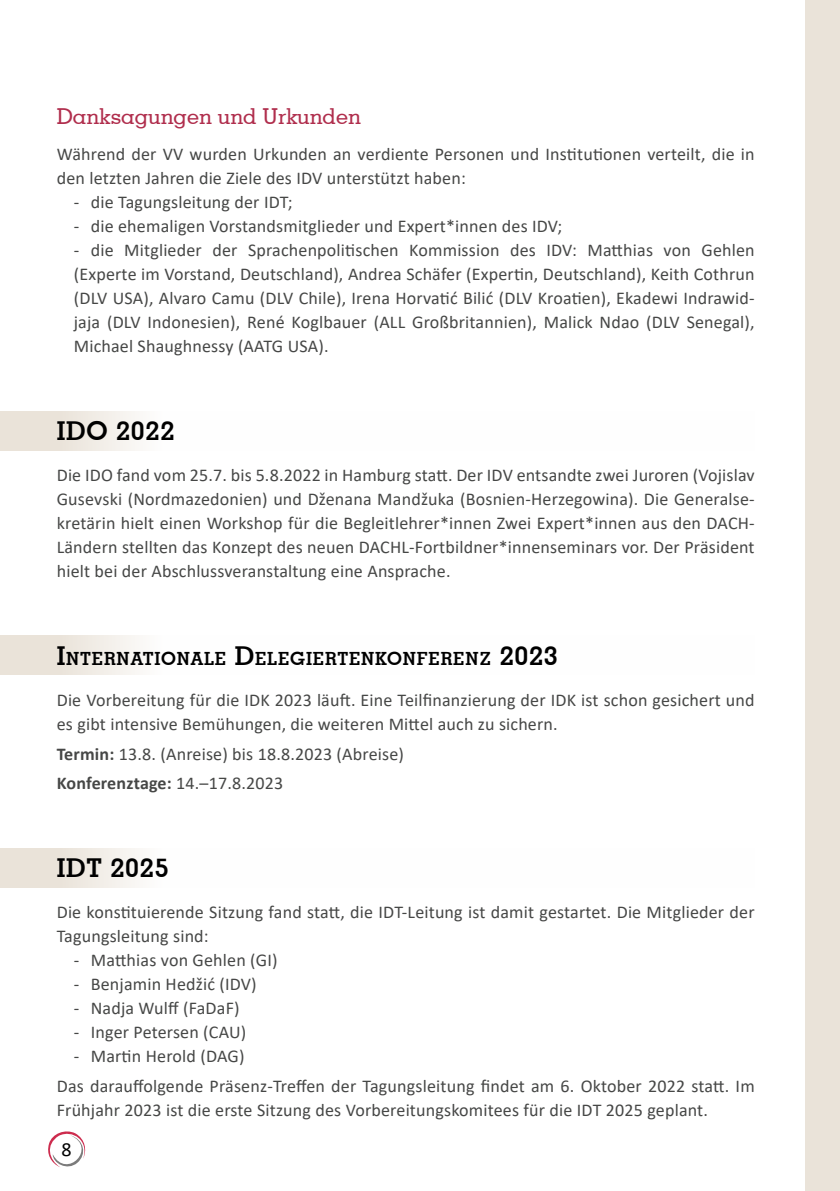
<style>
.page{position:relative;width:840px;height:1191px;background:#fff}
.page>*{position:absolute;margin:0;border:0;box-sizing:border-box;transform-origin:0 0}
.t1{font:700 26px "Geometric Slab 703 BT";letter-spacing:.03em;color:#000}
.t2{font:500 22px "Geometric Slab 703 BT";color:#b02e4d}
.t3{font:20px "Calibri";color:#000}
.t4{font:700 18.2px "Geometric Slab 703 BT";letter-spacing:.045em;color:#000}
.t5{font:18px/24px "Calibri";letter-spacing:.01em;color:#464746}
.s1{font-size:26px}
.s2{font-weight:700}
</style>
<div class="page">
<svg style="left:48px;top:1131px;width:37px;height:36px"></svg>
<div style="left:805px;top:0;width:34px;height:1191px;background:#eae3d9"></div>
<svg style="left:0;top:411px;width:137px;height:40px;background:#eee8e0"></svg>
<svg style="left:0;top:635px;width:137px;height:40px;background:#eee8e0"></svg>
<svg style="left:0;top:848px;width:137px;height:39px;background:#eee8e0"></svg>
<p class="t2" style="left:57px;top:103px;width:305px">Danksagungen und Urkunden</p>
<p class="t5" style="left:57px;top:141px;width:699px">Während der VV wurden Urkunden an verdiente Personen und Institutionen verteilt, die in den letzten Jahren die Ziele des IDV unterstützt haben:</p>
<p class="t5" style="left:74px;top:189px;width:220px">- die Tagungsleitung der IDT;</p>
<p class="t5" style="left:74px;top:213px;width:489px">- die ehemaligen Vorstandsmitglieder und Expert*innen des IDV;</p>
<p class="t5" style="left:74px;top:237px;width:682px;text-align:justify">- die Mitglieder der Sprachenpolitischen Kommission des IDV: Matthias von Gehlen (Experte im Vorstand, Deutschland), Andrea Schäfer (Expertin, Deutschland), Keith Cothrun (DLV USA), Alvaro Camu (DLV Chile), Irena Horvatić Bilić (DLV Kroatien), Ekadewi Indrawid&shy;jaja (DLV Indonesien), René Koglbauer (ALL Großbritannien), Malick Ndao (DLV Senegal), Michael Shaughnessy (AATG USA).</p>
<h1 class="t1" style="left:57px;top:415px;width:18px">IDO</h1>
<h1 class="t1" style="left:116px;top:415px;width:59px">2022</h1>
<p class="t5" style="left:57px;top:462px;width:699px;text-align:justify">Die IDO fand vom 25.7. bis 5.8.2022 in Hamburg statt. Der IDV entsandte zwei Juroren (Vojislav Gusevski (Nordmazedonien) und Dženana Mandžuka (Bosnien-Herzegowina). Die Generalse&shy;kretärin hielt einen Workshop für die Begleitlehrer*innen Zwei Expert*innen aus den DACH-Ländern stellten das Konzept des neuen DACHL-Fortbildner*innenseminars vor. Der Präsident hielt bei der Abschlussveranstaltung eine Ansprache.</p>
<p class="t4" style="left:57px;top:647px;width:502px"><span class="s1">I</span>NTERNATIONALE <span class="s1">D</span>ELEGIERTENKONFERENZ <span class="s1">2023</span></p>
<p class="t5" style="left:57px;top:687px;width:699px">Die Vorbereitung für die IDK 2023 läuft. Eine Teilfinanzierung der IDK ist schon gesichert und es gibt intensive Bemühungen, die weiteren Mittel auch zu sichern.</p>
<p class="t5" style="left:57px;top:738px;width:348px;line-height:29.6px"><span class="s2">Termin:</span> 13.8. (Anreise) bis 18.8.2023 (Abreise)<br><span class="s2">Konferenztage:</span> 14.–17.8.2023</p>
<h1 class="t1" style="left:57px;top:852px;width:16px">IDT</h1>
<h1 class="t1" style="left:110px;top:852px;width:59px">2025</h1>
<p class="t5" style="left:57px;top:899px;width:699px">Die konstituierende Sitzung fand statt, die IDT-Leitung ist damit gestartet. Die Mitglieder der<br>Tagungsleitung sind:</p>
<p class="t5" style="left:74px;top:947px;width:205px">- Matthias von Gehlen (GI)</p>
<p class="t5" style="left:74px;top:971px;width:184px">- Benjamin Hedžić (IDV)</p>
<p class="t5" style="left:74px;top:995px;width:167px">- Nadja Wulff (FaDaF)</p>
<p class="t5" style="left:74px;top:1019px;width:174px">- Inger Petersen (CAU)</p>
<p class="t5" style="left:57px;top:1041px;width:699px;line-height:29.6px;text-indent:17px">- Martin Herold (DAG)<br>Das darauffolgende Präsenz-Treffen der Tagungsleitung findet am 6. Oktober 2022 statt. Im</p>
<p class="t5" style="left:57px;top:1097px;width:652px">Frühjahr 2023 ist die erste Sitzung des Vorbereitungskomitees für die IDT 2025 geplant.</p>
<p class="t3" style="left:61px;top:1135px;width:12px">8</p>
</div>
